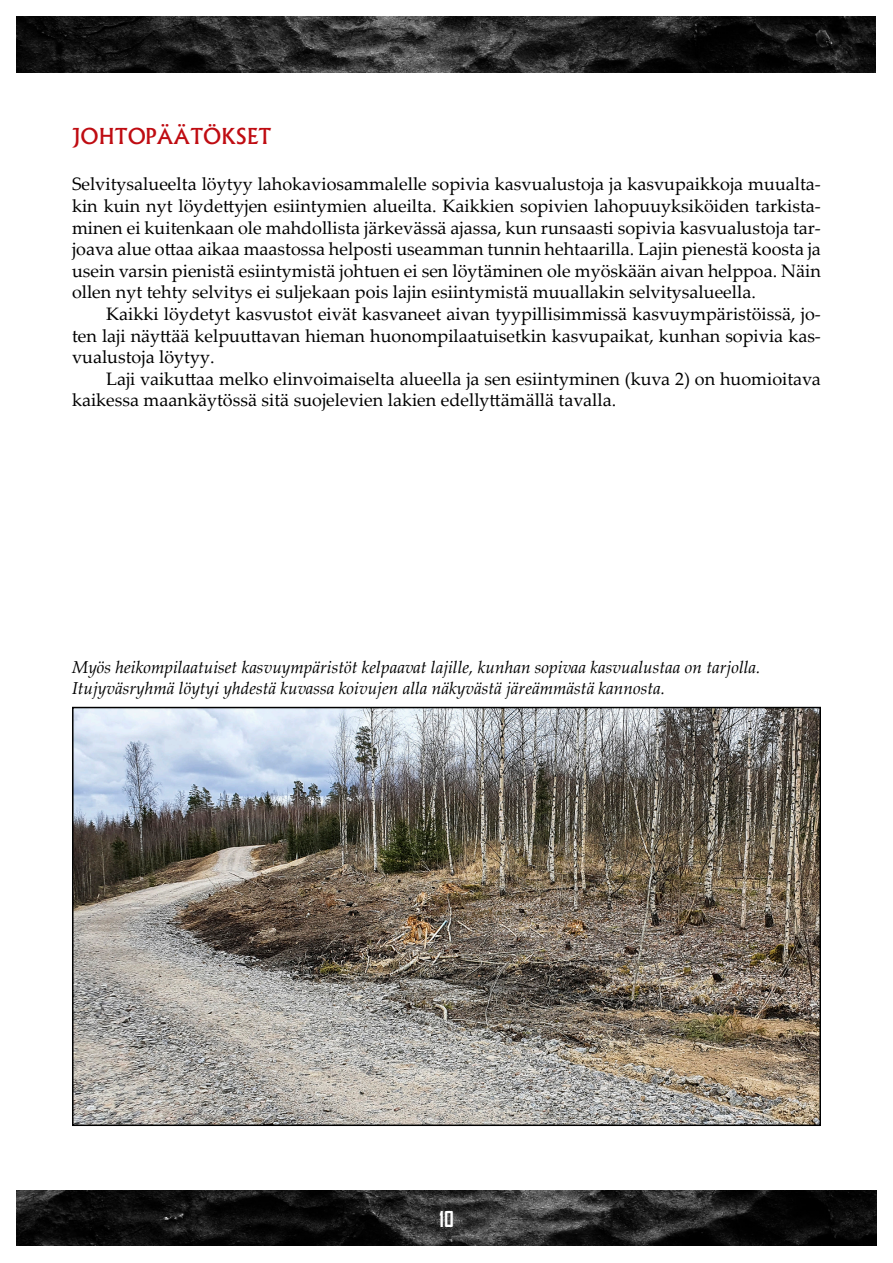
<style>
.page{position:relative;width:893px;height:1263px;background:#fff}
.page>*{position:absolute;margin:0;border:0;box-sizing:border-box;transform-origin:0 0}
.Perusotsikko{font:500 21px "Albertus";color:#bf0c12}
.t1{font:700 21px "Agency FB";color:#fff}
.Perusteksti{font:18px/21.6px "Palatino Linotype";color:#000;text-align:justify}
.Leipäteksti{font:18px/21.6px "Palatino Linotype";color:#000;text-align:justify}
.Perusteksti-2{font:italic 17.25px "Palatino Linotype";color:#000}
</style>
<div class="page">
<img style="left:17px;top:1191px;width:859px;height:55px">
<img style="left:17px;top:17px;width:859px;height:55px">
<img style="left:75px;top:710px;width:743px;height:413px">
<div style="left:72px;top:707px;width:749px;height:419px;border:2px solid #000"></div>
<p class="Perusotsikko" style="left:72px;top:123px;width:201px">JOHTOPÄÄTÖKSET</p>
<p class="Perusteksti" style="left:72px;top:173px;width:750px">Selvitysalueelta löytyy lahokaviosammalelle sopivia kasvualustoja ja kasvupaikkoja muualta&shy;kin kuin nyt löydettyjen esiintymien alueilta. Kaikkien sopivien lahopuuyksiköiden tarkista&shy;minen ei kuitenkaan ole mahdollista järkevässä ajassa, kun runsaasti sopivia kasvualustoja tar&shy;joava alue ottaa aikaa maastossa helposti useamman tunnin hehtaarilla. Lajin pienestä koosta ja usein varsin pienistä esiintymistä johtuen ei sen löytäminen ole myöskään aivan helppoa. Näin ollen nyt tehty selvitys ei suljekaan pois lajin esiintymistä muuallakin selvitysalueella.</p>
<p class="Leipäteksti" style="left:72px;top:302px;width:750px;text-indent:34px">Kaikki löydetyt kasvustot eivät kasvaneet aivan tyypillisimmissä kasvuympäristöissä, jo&shy;ten laji näyttää kelpuuttavan hieman huonompilaatuisetkin kasvupaikat, kunhan sopivia kas&shy;vualustoja löytyy.</p>
<p class="Leipäteksti" style="left:72px;top:367px;width:750px;text-indent:34px">Laji vaikuttaa melko elinvoimaiselta alueella ja sen esiintyminen (kuva 2) on huomioitava kaikessa maankäytössä sitä suojelevien lakien edellyttämällä tavalla.</p>
<p class="Perusteksti-2" style="left:72px;top:654px;width:690px">Myös heikompilaatuiset kasvuympäristöt kelpaavat lajille, kunhan sopivaa kasvualustaa on tarjolla.</p>
<p class="Perusteksti-2" style="left:72px;top:676px;width:595px">Itujyväsryhmä löytyi yhdestä kuvassa koivujen alla näkyvästä järeämmästä kannosta.</p>
<p class="t1" style="left:439px;top:1206px;width:16px">10</p>
</div>
